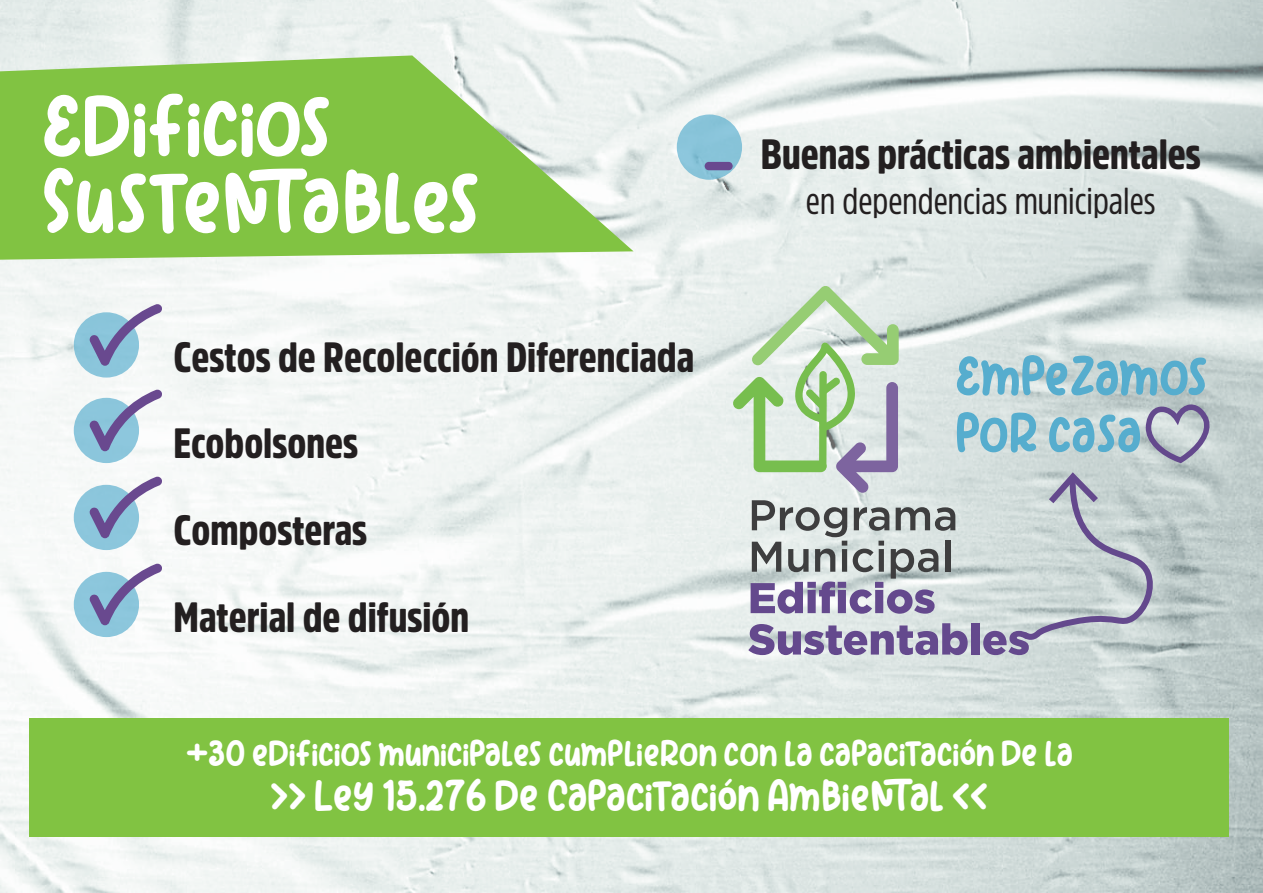
<style>
.page{position:relative;width:1263px;height:893px;background:#fff}
.page>*{position:absolute;margin:0;border:0;box-sizing:border-box;transform-origin:0 0}
.t1{font:90px/76.5px "Sweet Cupcake Demo";color:#fff}
.t2{font:67.5px "Sweet Cupcake Demo";color:#69498f}
.t3{font:57px/57px "Sweet Cupcake Demo";color:#56adce}
.t4{font:45px "Sweet Cupcake Demo";color:#fff}
.t5{font:900 42px "Amsi Pro Cond";color:#231f20}
.t6{font:37.5px "Sweet Cupcake Demo";color:#fff}
.t7{font:37.5px "Amsi Pro Cond";color:#231f20}
</style>
<div class="page">
<img style="left:0;top:0;width:1263px;height:893px">
<div style="left:29px;top:718px;width:1200px;height:119px;background:#81c342"></div>
<div style="left:74px;top:572px;width:65px;height:65px;background:#8cc7dc;border-radius:50%"></div>
<svg style="left:89px;top:563px;width:74px;height:62px"></svg>
<div style="left:74px;top:485px;width:65px;height:65px;background:#8cc6dc;border-radius:50%"></div>
<svg style="left:89px;top:476px;width:74px;height:62px"></svg>
<div style="left:74px;top:398px;width:65px;height:65px;background:#8bc6dc;border-radius:50%"></div>
<svg style="left:89px;top:389px;width:74px;height:62px"></svg>
<div style="left:74px;top:312px;width:65px;height:66px;background:#8ac5db;border-radius:50%"></div>
<svg style="left:89px;top:304px;width:74px;height:62px"></svg>
<svg style="left:0;top:55px;width:634px;height:205px;background:#97cc67"></svg>
<div style="left:677px;top:114px;width:65px;height:66px;background:#88c3d9;border-radius:50%"></div>
<svg style="left:732px;top:285px;width:167px;height:208px;background:#c8d9c6"></svg>
<svg style="left:751px;top:500px;width:204px;height:114px;background:#abadb6"></svg>
<svg style="left:748px;top:623px;width:220px;height:32px;background:#9e94b7"></svg>
<div style="left:971px;top:623px;width:8px;height:32px;background:#64498d"></div>
<svg style="left:1145px;top:404px;width:68px;height:59px;background:#afb1c1"></svg>
<svg style="left:983px;top:472px;width:171px;height:183px;background:#c1c9ce"></svg>
<h1 class="t1" style="left:44px;top:88px;width:440px">Edificios<br>Sustentables</h1>
<h2 class="t2" style="left:703px;top:128px;width:36px">-</h2>
<p class="t5" style="left:761px;top:126px;width:442px">Buenas prácticas ambientales</p>
<p class="t7" style="left:806px;top:175px;width:351px">en dependencias municipales</p>
<p class="t5" style="left:174px;top:328px;width:522px">Cestos de Recolección Diferenciada</p>
<p class="t5" style="left:174px;top:414px;width:186px">Ecobolsones</p>
<p class="t5" style="left:174px;top:501px;width:195px">Composteras</p>
<p class="t5" style="left:174px;top:588px;width:297px">Material de difusión</p>
<h3 class="t3" style="left:957px;top:347px;width:254px">Empezamos por casa</h3>
<p class="t6" style="left:187px;top:733px;width:889px">+30 edificios municipales cumplieron con la capacitación de la</p>
<p class="t4" style="left:271px;top:771px;width:719px">&gt;&gt; Ley 15.276 de Capacitación Ambiental &lt;&lt;</p>
</div>
